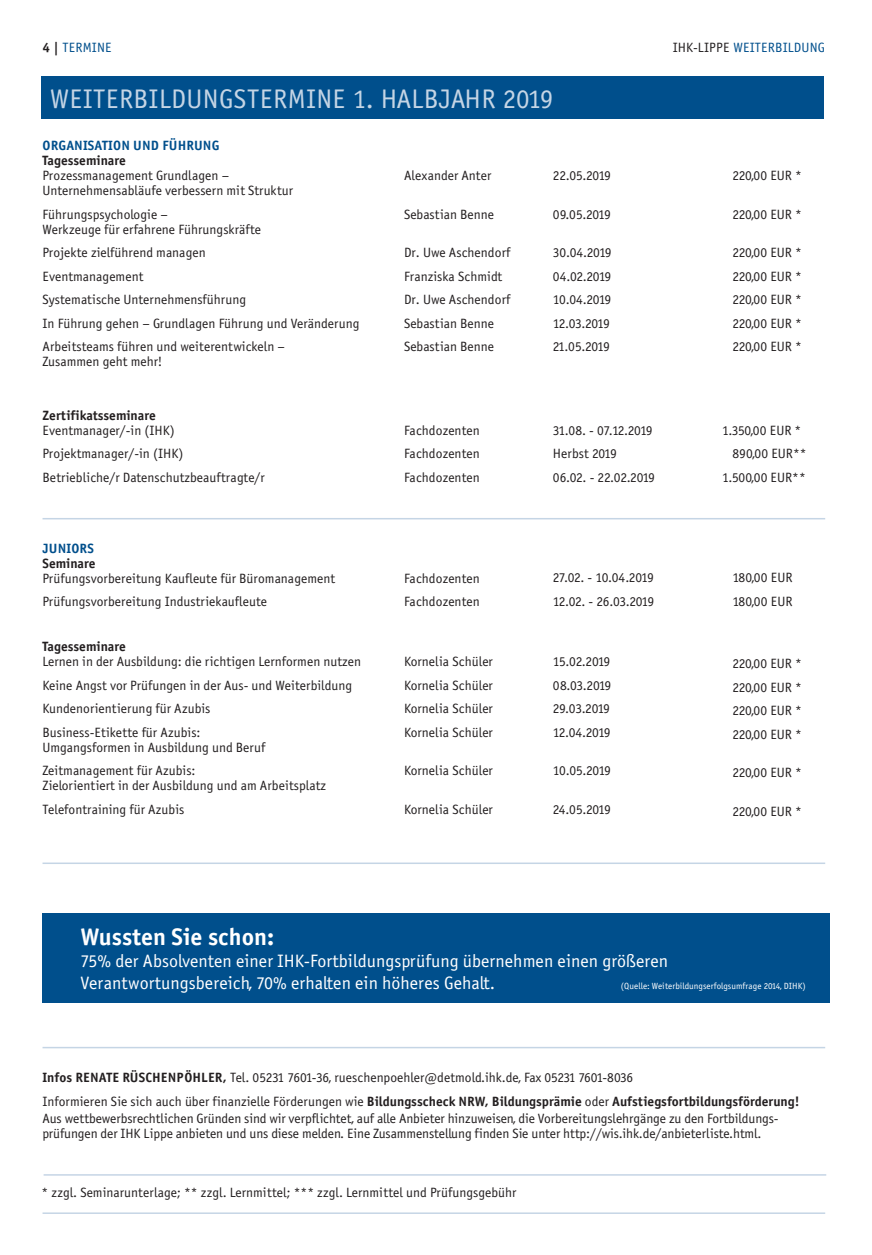
<style>
.page{position:relative;width:872px;height:1255px;background:#fff}
.page>*{position:absolute;margin:0;border:0;box-sizing:border-box;transform-origin:0 0}
.t1{font:27px "Officina Sans Book ITC";letter-spacing:.01em;color:#c5d5e5}
.t2{font:24px "Officina Sans Bold ITC";color:#fff}
.t3{font:18px/21.6px "Officina Sans Book ITC";color:#fff}
.t4{font:13.5px/23.5px "Officina Sans Book ITC";color:#231f20}
.t5{font:13.5px "Officina Sans Bold ITC";color:#231f20}
.t6{font:13.5px/23.5px "Officina Sans Book ITC";letter-spacing:-.045em;color:#231f20}
.t7{font:13.5px/23.5px "Officina Sans Book ITC";letter-spacing:-.025em;color:#231f20}
.t8{font:13.5px/23.5px "Officina Sans Book ITC";letter-spacing:-.035em;color:#231f20}
.t9{font:13.5px "Officina Sans Book ITC";letter-spacing:.01em;color:#004f8c}
.t10{font:13.5px "Officina Sans Bold ITC";letter-spacing:.01em;color:#004f8c}
.t11{font:9px "Officina Sans Book ITC";color:#fff}
.s1{font-family:"Officina Sans Bold ITC";color:#231f20}
.s2{color:#231f20}
.s3{font-family:"Officina Sans Bold ITC"}
.s4{font-family:"Officina Sans Book ITC"}
</style>
<div class="page">
<hr style="left:43px;top:862px;width:782px;height:2px;background:#c5d5e5">
<hr style="left:43px;top:518px;width:782px;height:1px;background:#c5d5e5">
<hr style="left:43px;top:1212px;width:782px;height:1px;background:#c5d5e5">
<hr style="left:44px;top:1174px;width:782px;height:1px;background:#c5d5e5">
<div style="left:41px;top:77px;width:783px;height:42px;background:#004f8c"></div>
<hr style="left:43px;top:1046px;width:782px;height:2px;background:#c5d5e5">
<div style="left:42px;top:913px;width:787px;height:89px;background:#004f8c"></div>
<p class="t9" style="left:43px;top:40px;width:71px"><span class="s1">4 |</span> TERMINE</p>
<h1 class="t1" style="left:50px;top:83px;width:504px">WEITERBILDUNGSTERMINE 1. HALBJAHR 2019</h1>
<p class="t10" style="left:43px;top:137px;width:178px">ORGANISATION UND FÜHRUNG</p>
<p class="t5" style="left:43px;top:152px;width:85px">Tagesseminare</p>
<p class="t4" style="left:43px;top:168px;width:252px;line-height:15px">Prozessmanagement Grundlagen –<br>Unternehmensabläufe verbessern mit Struktur</p>
<p class="t4" style="left:43px;top:207px;width:220px;line-height:15px">Führungspsychologie –<br>Werkzeuge für erfahrene Führungskräfte</p>
<p class="t4" style="left:43px;top:241px;width:318px">Projekte zielführend managen<br>Eventmanagement<br>Systematische Unternehmensführung<br>In Führung gehen – Grundlagen Führung und Veränderung Arbeitsteams führen und weiterentwickeln –</p>
<p class="t4" style="left:43px;top:350px;width:121px">Zusammen geht mehr!</p>
<p class="t5" style="left:43px;top:407px;width:115px">Zertifikatsseminare</p>
<p class="t4" style="left:43px;top:418px;width:224px">Eventmanager/-in (IHK)<br>Projektmanager/-in (IHK)<br>Betriebliche/r Datenschutzbeauftragte/r</p>
<p class="t4" style="left:404px;top:164px;width:89px">Alexander Anter</p>
<p class="t4" style="left:404px;top:202px;width:92px">Sebastian Benne</p>
<p class="t4" style="left:404px;top:241px;width:108px">Dr. Uwe Aschendorf<br>Franziska Schmidt<br>Dr. Uwe Aschendorf<br>Sebastian Benne<br>Sebastian Benne</p>
<p class="t4" style="left:404px;top:418px;width:77px;text-align:justify">Fachdozenten Fachdozenten Fachdozenten</p>
<p class="t4" style="left:553px;top:164px;width:59px">22.05.2019</p>
<p class="t4" style="left:553px;top:202px;width:59px">09.05.2019</p>
<p class="t6" style="left:553px;top:241px;width:60px">30.04.2019<br>04.02.2019<br>10.04.2019<br>12.03.2019<br>21.05.2019</p>
<p class="t7" style="left:553px;top:418px;width:104px">31.08. - 07.12.2019<br>Herbst 2019<br>06.02. - 22.02.2019</p>
<p class="t9" style="left:672px;top:40px;width:154px"><span class="s2">IHK-LIPPE</span> WEITERBILDUNG</p>
<p class="t4" style="left:732px;top:164px;width:71px">220,00 EUR *</p>
<p class="t4" style="left:732px;top:202px;width:71px">220,00 EUR *</p>
<p class="t4" style="left:732px;top:241px;width:71px;text-align:justify">220,00 EUR * 220,00 EUR * 220,00 EUR * 220,00 EUR * 220,00 EUR *</p>
<p class="t4" style="left:722px;top:418px;width:81px">1.350,00 EUR *</p>
<p class="t4" style="left:732px;top:442px;width:76px">890,00 EUR**</p>
<p class="t4" style="left:722px;top:465px;width:85px">1.500,00 EUR**</p>
<p class="t10" style="left:43px;top:539px;width:53px">JUNIORS</p>
<p class="t5" style="left:43px;top:554px;width:55px">Seminare</p>
<p class="t4" style="left:43px;top:566px;width:294px">Prüfungsvorbereitung Kaufleute für Büromanagement<br>Prüfungsvorbereitung Industriekaufleute</p>
<p class="t5" style="left:43px;top:638px;width:85px">Tagesseminare</p>
<p class="t4" style="left:43px;top:650px;width:320px">Lernen in der Ausbildung: die richtigen Lernformen nutzen Keine Angst vor Prüfungen in der Aus- und Weiterbildung Kundenorientierung für Azubis<br>Business-Etikette für Azubis:</p>
<p class="t4" style="left:43px;top:735px;width:224px">Umgangsformen in Ausbildung und Beruf<br>Zeitmanagement für Azubis:</p>
<p class="t4" style="left:43px;top:774px;width:285px">Zielorientiert in der Ausbildung und am Arbeitsplatz<br>Telefontraining für Azubis</p>
<p class="t4" style="left:404px;top:566px;width:77px">Fachdozenten<br>Fachdozenten</p>
<p class="t4" style="left:404px;top:649px;width:90px;text-align:justify">Kornelia Schüler Kornelia Schüler Kornelia Schüler Kornelia Schüler</p>
<p class="t4" style="left:404px;top:758px;width:90px">Kornelia Schüler</p>
<p class="t4" style="left:404px;top:797px;width:90px">Kornelia Schüler</p>
<p class="t8" style="left:553px;top:566px;width:103px">27.02. - 10.04.2019<br>12.02. - 26.03.2019</p>
<p class="t4" style="left:553px;top:649px;width:60px;text-align:justify">15.02.2019<br>08.03.2019<br>29.03.2019<br>12.04.2019</p>
<p class="t4" style="left:553px;top:758px;width:59px">10.05.2019</p>
<p class="t4" style="left:553px;top:797px;width:59px">24.05.2019</p>
<p class="t4" style="left:732px;top:566px;width:62px">180,00 EUR<br>180,00 EUR</p>
<p class="t4" style="left:732px;top:651px;width:71px;text-align:justify">220,00 EUR * 220,00 EUR * 220,00 EUR * 220,00 EUR *</p>
<p class="t4" style="left:732px;top:760px;width:71px">220,00 EUR *</p>
<p class="t4" style="left:732px;top:799px;width:71px">220,00 EUR *</p>
<h2 class="t2" style="left:81px;top:922px;width:195px">Wussten Sie schon:</h2>
<h3 class="t3" style="left:81px;top:950px;width:589px">75% der Absolventen einer IHK-Fortbildungsprüfung übernehmen einen größeren<br>Verantwortungsbereich, 70% erhalten ein höheres Gehalt.</h3>
<p class="t11" style="left:621px;top:980px;width:186px">(Quelle: Weiterbildungserfolgsumfrage 2014, DIHK)</p>
<p class="t4" style="left:43px;top:1065px;width:592px"><span class="s3">Infos RENATE RÜSCHENPÖHLER,</span> Tel. 05231 7601-36, rueschenpoehler@detmold.ihk.de, Fax 05231 7601-8036</p>
<p class="t5" style="left:43px;top:1092px;width:758px"><span class="s4">Informieren Sie sich auch über finanzielle Förderungen wie</span> Bildungsscheck NRW, Bildungsprämie <span class="s4">oder</span> Aufstiegsfortbildungsförderung!</p>
<p class="t4" style="left:43px;top:1110px;width:736px;line-height:15px">Aus wettbewerbsrechtlichen Gründen sind wir verpflichtet, auf alle Anbieter hinzuweisen, die Vorbereitungslehrgänge zu den Fortbildungs&shy;prüfungen der IHK Lippe anbieten und uns diese melden. Eine Zusammenstellung finden Sie unter http://wis.ihk.de/anbieterliste.html.</p>
<p class="t4" style="left:41px;top:1180px;width:476px">* zzgl. Seminarunterlage; ** zzgl. Lernmittel; *** zzgl. Lernmittel und Prüfungsgebühr</p>
</div>
